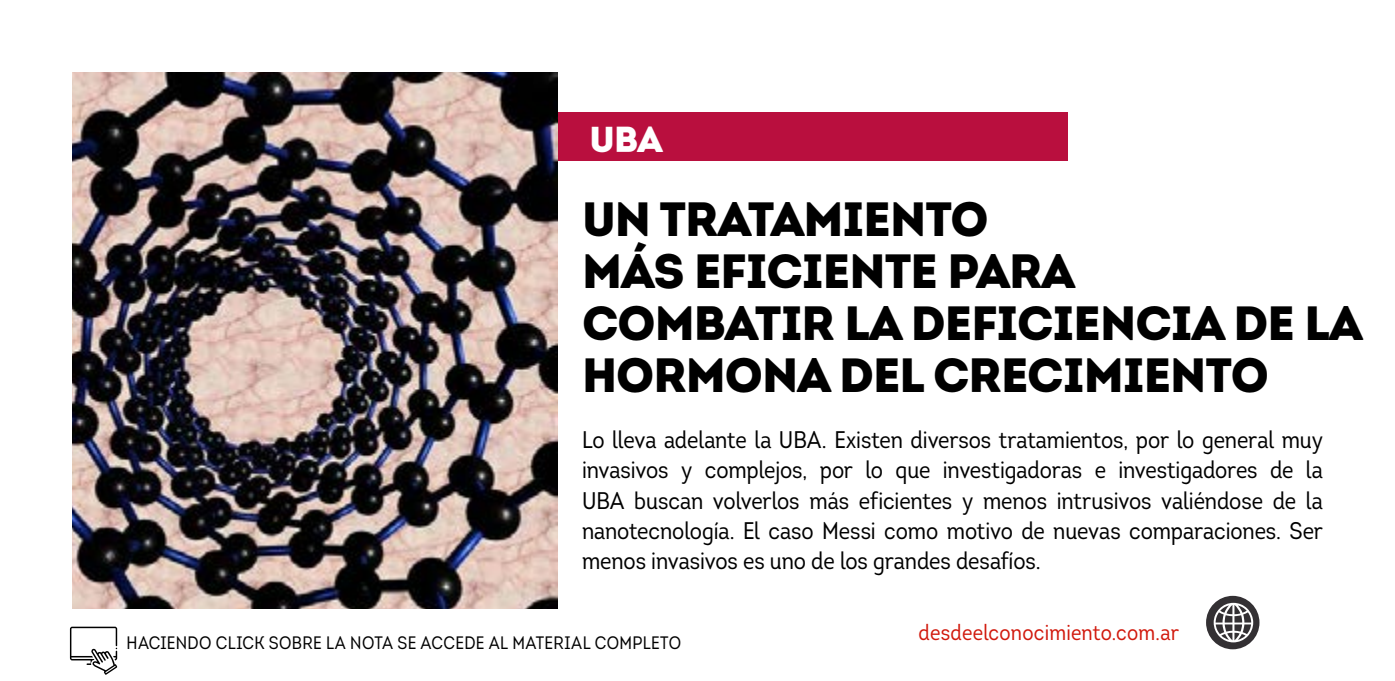
<style>
.page{position:relative;width:1395px;height:681px;background:#fff}
.page>*{position:absolute;margin:0;border:0;box-sizing:border-box;transform-origin:0 0}
.t1{font:900 48px/52px "Intro";letter-spacing:-.02em;color:#000}
.t2{font:900 36px "Intro";color:#fff}
.t3{font:24px/30px "Intro Cond";letter-spacing:-.005em;color:#000;text-align:justify}
.t4{font:22px "Intro Cond";letter-spacing:.01em;color:#d1190d}
.t5{font:18px "Intro Cond";letter-spacing:.02em;color:#000}
</style>
<div class="page">
<img style="left:73px;top:72px;width:485px;height:536px">
<svg style="left:70px;top:626px;width:47px;height:48px"></svg>
<div style="left:529px;top:113px;width:539px;height:48px;background:#b90f3e"></div>
<img style="left:72px;top:72px;width:1px;height:536px">
<div style="left:1206px;top:595px;width:53px;height:54px;background:#333033;border-radius:50%"></div>
<svg style="left:1213px;top:602px;width:40px;height:40px"></svg>
<h2 class="t2" style="left:589px;top:116px;width:75px">UBA</h2>
<h1 class="t1" style="left:582px;top:192px;width:782px">UN TRATAMIENTO<br>MÁS EFICIENTE PARA<br>COMBATIR LA DEFICIENCIA DE LA<br>HORMONA DEL CRECIMIENTO</h1>
<p class="t3" style="left:582px;top:425px;width:742px">Lo lleva adelante la UBA. Existen diversos tratamientos, por lo general muy invasivos y complejos, por lo que investigadoras e investigadores de la UBA buscan volverlos más eficientes y menos intrusivos valiéndose de la nanotecnología. El caso Messi como motivo de nuevas comparaciones. Ser menos invasivos es uno de los grandes desafíos.</p>
<p class="t5" style="left:127px;top:631px;width:556px">HACIENDO CLICK SOBRE LA NOTA SE ACCEDE AL MATERIAL COMPLETO</p>
<p class="t4" style="left:918px;top:618px;width:262px">desdeelconocimiento.com.ar</p>
</div>
